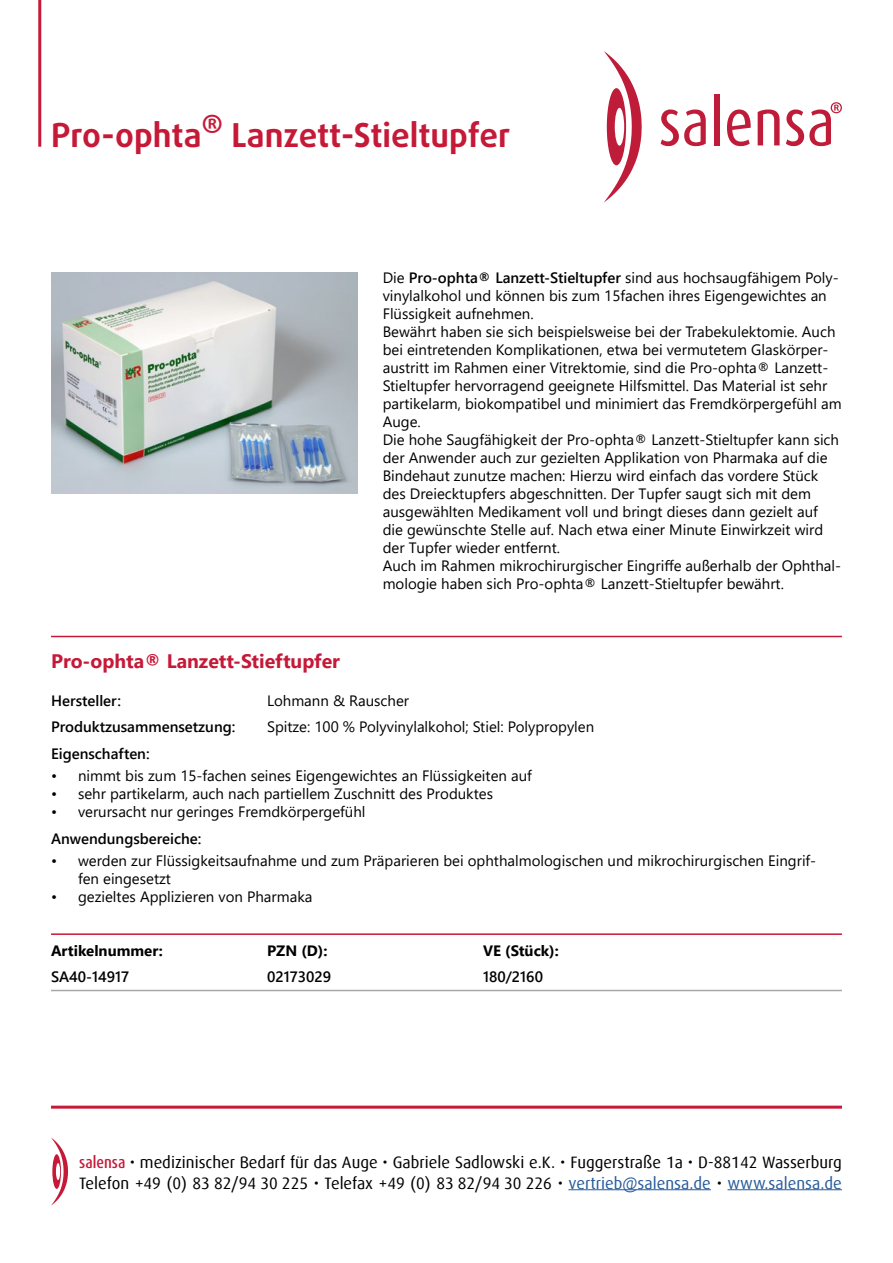
<style>
.page{position:relative;width:893px;height:1263px;background:#fff}
.page>*{position:absolute;margin:0;border:0;box-sizing:border-box;transform-origin:0 0}
.t1{font:700 33px "Daxline Pro";color:#c61938}
.t2{font:700 19.5px "Segoe UI";color:#c61938}
.t3{font:16.5px/21px "Dax Offc";color:#000}
.t4{font:15px/18px "Segoe UI";color:#000}
.t5{font:600 15px "Segoe UI";color:#000}
.t6{font:700 15px "Segoe UI";color:#000}
.s1{font-weight:600}
.s2{font-family:"Dax Pro";font-weight:500;font-stretch:condensed;color:#c61938}
.s3{color:#275b9b}
</style>
<div class="page">
<hr style="left:51px;top:1106px;width:791px;height:3px;background:#c61938">
<hr style="left:568px;top:1189px;width:143px;height:1px;background:#275b9b">
<hr style="left:727px;top:1189px;width:115px;height:1px;background:#275b9b">
<hr style="left:38px;top:0;width:3px;height:147px;background:#c61938">
<svg style="left:604px;top:51px;width:38px;height:151px"></svg>
<svg style="left:661px;top:109px;width:45px;height:37px"></svg>
<div style="left:714px;top:94px;width:5px;height:51px;background:#be1c39"></div>
<svg style="left:727px;top:109px;width:24px;height:37px"></svg>
<svg style="left:758px;top:109px;width:22px;height:36px"></svg>
<svg style="left:786px;top:102px;width:56px;height:44px"></svg>
<svg style="left:51px;top:1137px;width:17px;height:68px"></svg>
<hr style="left:51px;top:636px;width:791px;height:1px;background:#c61938">
<hr style="left:51px;top:933px;width:791px;height:2px;background:#c61938">
<img style="left:51px;top:272px;width:306px;height:221px">
<hr style="left:51px;top:990px;width:791px;height:1px;background:#a8a8a7">
<h1 class="t1" style="left:51px;top:113px;width:461px">Pro-ophta® Lanzett-Stieltupfer</h1>
<p class="t4" style="left:383px;top:267px;width:460px">Die <span class="s1">Pro-ophta® Lanzett-Stieltupfer</span> sind aus hochsaugfähigem Poly&shy;vinylalkohol und können bis zum 15fachen ihres Eigengewichtes an Flüssigkeit aufnehmen.<br>Bewährt haben sie sich beispielsweise bei der Trabekulektomie. Auch bei eintretenden Komplikationen, etwa bei vermutetem Glaskörper&shy;austritt im Rahmen einer Vitrektomie, sind die Pro-ophta® Lanzett-Stieltupfer hervorragend geeignete Hilfsmittel. Das Material ist sehr partikelarm, biokompatibel und minimiert das Fremdkörpergefühl am Auge.<br>Die hohe Saugfähigkeit der Pro-ophta® Lanzett-Stieltupfer kann sich der Anwender auch zur gezielten Applikation von Pharmaka auf die Bindehaut zunutze machen: Hierzu wird einfach das vordere Stück des Dreiecktupfers abgeschnitten. Der Tupfer saugt sich mit dem ausgewählten Medikament voll und bringt dieses dann gezielt auf die gewünschte Stelle auf. Nach etwa einer Minute Einwirkzeit wird der Tupfer wieder entfernt.<br>Auch im Rahmen mikrochirurgischer Eingriffe außerhalb der Ophthal&shy;mologie haben sich Pro-ophta® Lanzett-Stieltupfer bewährt.</p>
<h2 class="t2" style="left:51px;top:643px;width:290px">Pro-ophta® Lanzett-Stieftupfer</h2>
<p class="t5" style="left:51px;top:686px;width:71px">Hersteller:</p>
<p class="t4" style="left:267px;top:690px;width:144px">Lohmann &amp; Rauscher</p>
<p class="t5" style="left:51px;top:713px;width:186px">Produktzusammensetzung:</p>
<p class="t4" style="left:267px;top:716px;width:329px">Spitze: 100 % Polyvinylalkohol; Stiel: Polypropylen</p>
<p class="t5" style="left:51px;top:739px;width:100px">Eigenschaften:</p>
<p class="t4" style="left:51px;top:765px;width:482px">• nimmt bis zum 15-fachen seines Eigengewichtes an Flüssigkeiten auf</p>
<p class="t4" style="left:51px;top:783px;width:444px">• sehr partikelarm, auch nach partiellem Zuschnitt des Produktes</p>
<p class="t4" style="left:51px;top:801px;width:316px">• verursacht nur geringes Fremdkörpergefühl</p>
<p class="t5" style="left:51px;top:824px;width:152px">Anwendungsbereiche:</p>
<p class="t4" style="left:78px;top:850px;width:740px;text-indent:-27px">• werden zur Flüssigkeitsaufnahme und zum Präparieren bei ophthalmologischen und mikrochirurgischen Eingrif&shy;fen eingesetzt</p>
<p class="t4" style="left:51px;top:886px;width:263px">• gezieltes Applizieren von Pharmaka</p>
<p class="t6" style="left:51px;top:936px;width:113px">Artikelnummer:</p>
<p class="t6" style="left:267px;top:936px;width:62px">PZN (D):</p>
<p class="t6" style="left:483px;top:936px;width:77px">VE (Stück):</p>
<p class="t5" style="left:51px;top:963px;width:80px">SA40-14917</p>
<p class="t5" style="left:267px;top:963px;width:66px">02173029</p>
<p class="t5" style="left:483px;top:963px;width:61px">180/2160</p>
<p class="t3" style="left:79px;top:1151px;width:764px"><span class="s2">salensa</span> • medizinischer Bedarf für das Auge • Gabriele Sadlowski e.K. • Fuggerstraße 1a • D-88142 Wasserburg<br>Telefon +49 (0) 83 82/94 30 225 • Telefax +49 (0) 83 82/94 30 226 • <span class="s3">vertrieb@salensa.de</span> • <span class="s3">www.salensa.de</span></p>
</div>
